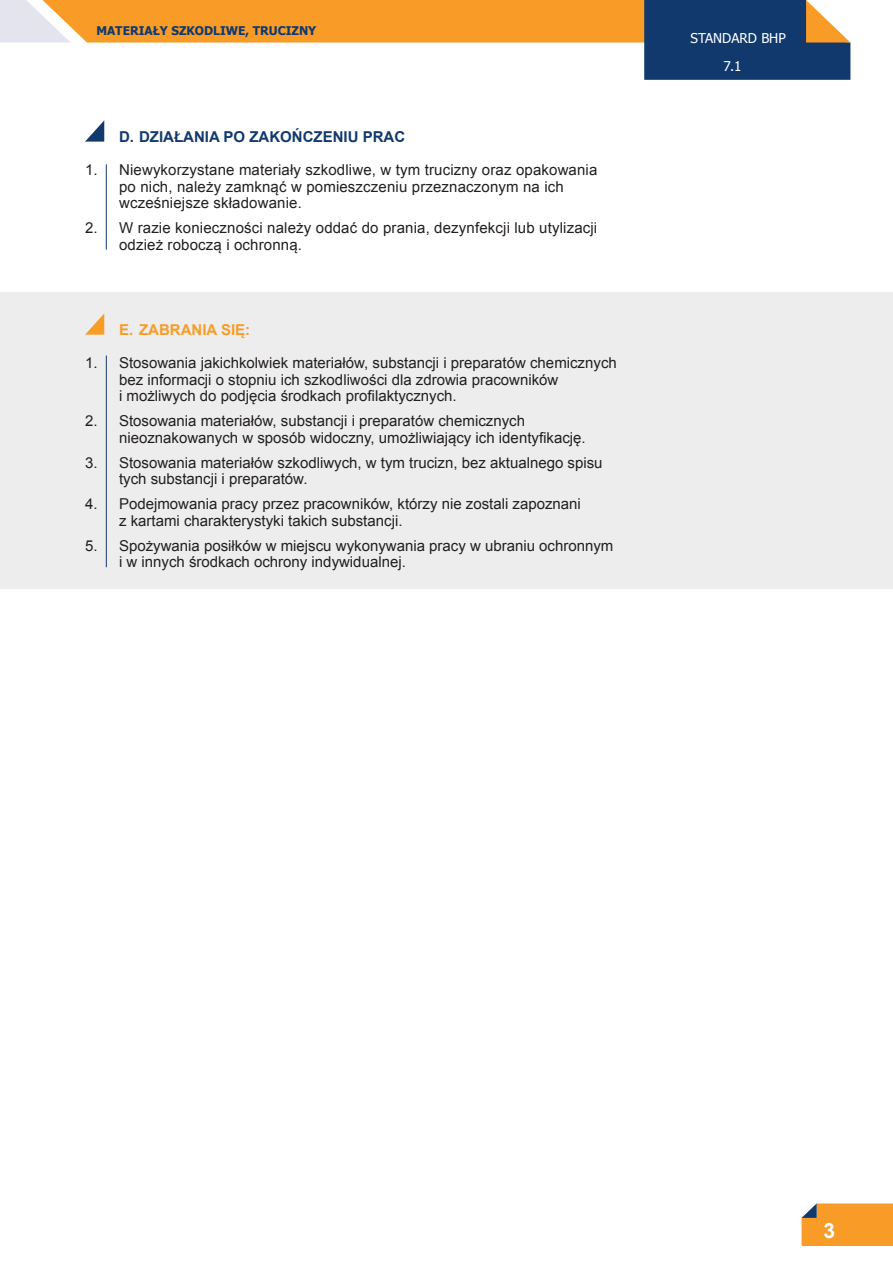
<style>
.page{position:relative;width:893px;height:1263px;background:#fff}
.page>*{position:absolute;margin:0;border:0;box-sizing:border-box;transform-origin:0 0}
.tekst{font:700 21px "Arial";color:#fff}
.Tekst_numerowany{font:15px/16.5px "Arial";color:#231f20}
.Tytulik{font:700 15px "Arial";color:#11396e}
.Tytulik-2{font:700 15px "Arial";color:#f89c27}
.t1{font:13.5px "Tahoma";color:#fff}
.t2{font:700 12px "Tahoma";color:#11396e}
</style>
<div class="page">
<svg style="left:801px;top:1203px;width:92px;height:43px;background:#f19d32"></svg>
<svg style="left:0;top:0;width:850px;height:80px"></svg>
<hr style="left:106px;top:164px;width:1px;height:86px;background:#11396e">
<svg style="left:85px;top:120px;width:19px;height:22px"></svg>
<div style="left:0;top:292px;width:893px;height:296px;background:#ededee"></div>
<svg style="left:85px;top:314px;width:19px;height:21px"></svg>
<hr style="left:106px;top:355px;width:1px;height:212px;background:#11396e">
<p class="t2" style="left:96px;top:23px;width:221px">MATERIAŁY SZKODLIWE, TRUCIZNY</p>
<p class="Tytulik" style="left:119px;top:126px;width:288px">D. DZIAŁANIA PO ZAKOŃCZENIU PRAC</p>
<p class="Tekst_numerowany" style="left:119px;top:162px;width:480px;text-indent:-34px">1. Niewykorzystane materiały szkodliwe, w tym trucizny oraz opakowania po nich, należy zamknąć w pomieszczeniu przeznaczonym na ich wcześniejsze składowanie.</p>
<p class="Tekst_numerowany" style="left:119px;top:220px;width:480px;text-indent:-34px">2. W razie konieczności należy oddać do prania, dezynfekcji lub utylizacji odzież roboczą i ochronną.</p>
<p class="Tytulik-2" style="left:119px;top:319px;width:133px">E. ZABRANIA SIĘ:</p>
<p class="Tekst_numerowany" style="left:119px;top:355px;width:499px;text-indent:-34px">1. Stosowania jakichkolwiek materiałów, substancji i preparatów chemicznych bez informacji o stopniu ich szkodliwości dla zdrowia pracowników<br>i możliwych do podjęcia środkach profilaktycznych.</p>
<p class="Tekst_numerowany" style="left:119px;top:413px;width:468px;text-indent:-34px">2. Stosowania materiałów, substancji i preparatów chemicznych nieoznakowanych w sposób widoczny, umożliwiający ich identyfikację.</p>
<p class="Tekst_numerowany" style="left:119px;top:454px;width:485px;text-indent:-34px">3. Stosowania materiałów szkodliwych, w tym trucizn, bez aktualnego spisu tych substancji i preparatów.</p>
<p class="Tekst_numerowany" style="left:119px;top:496px;width:463px;text-indent:-34px">4. Podejmowania pracy przez pracowników, którzy nie zostali zapoznani z kartami charakterystyki takich substancji.</p>
<p class="Tekst_numerowany" style="left:119px;top:537px;width:496px;text-indent:-34px">5. Spożywania posiłków w miejscu wykonywania pracy w ubraniu ochronnym i w innych środkach ochrony indywidualnej.</p>
<p class="t1" style="left:691px;top:29px;width:97px">STANDARD BHP</p>
<p class="t1" style="left:724px;top:57px;width:19px">7.1</p>
<p class="tekst" style="left:823px;top:1217px;width:13px">3</p>
</div>
